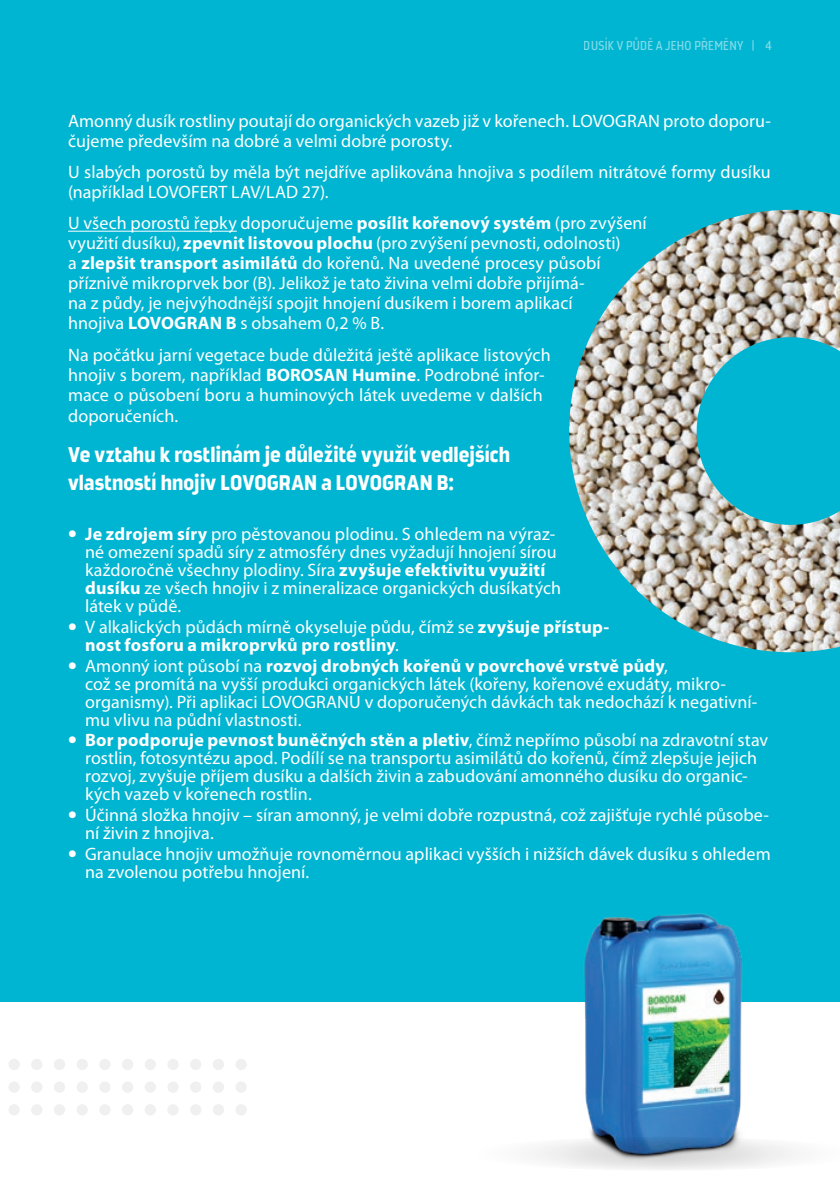
<style>
.page{position:relative;width:840px;height:1191px;background:#fff}
.page>*{position:absolute;margin:0;border:0;box-sizing:border-box;transform-origin:0 0}
.t1{font:18px/18px "Myriad Pro";letter-spacing:.005em;color:#fff}
.t2{font:700 18px/18px "Myriad Pro";letter-spacing:.01em;color:#fff}
.t3{font:700 18px/28px "Good News Sans";letter-spacing:.005em;color:#fff}
.t4{font:11px "Good News Sans";letter-spacing:.03em;color:#fff}
.s1{font-weight:700}
.s2{font-weight:900;font-size:24px}
.s3{font-weight:400}
</style>
<div class="page">
<div style="left:0;top:0;width:839px;height:1001px;background:#00b5d1"></div>
<div style="left:8px;top:1058px;width:12px;height:12px;background:#f0f0f0;border-radius:50%"></div>
<div style="left:31px;top:1058px;width:11px;height:12px;background:#f0f0f0;border-radius:50%"></div>
<div style="left:54px;top:1058px;width:11px;height:12px;background:#f0f0f0;border-radius:50%"></div>
<div style="left:76px;top:1058px;width:12px;height:12px;background:#f0f0f0;border-radius:50%"></div>
<div style="left:99px;top:1058px;width:11px;height:12px;background:#f0f0f0;border-radius:50%"></div>
<div style="left:122px;top:1058px;width:11px;height:12px;background:#f0f0f0;border-radius:50%"></div>
<div style="left:144px;top:1058px;width:12px;height:12px;background:#f0f0f0;border-radius:50%"></div>
<div style="left:167px;top:1058px;width:12px;height:12px;background:#f0f0f0;border-radius:50%"></div>
<div style="left:190px;top:1058px;width:11px;height:12px;background:#f0f0f0;border-radius:50%"></div>
<div style="left:213px;top:1058px;width:11px;height:12px;background:#f0f0f0;border-radius:50%"></div>
<div style="left:235px;top:1058px;width:12px;height:12px;background:#f0f0f0;border-radius:50%"></div>
<div style="left:8px;top:1081px;width:12px;height:11px;background:#f0f0f0;border-radius:50%"></div>
<div style="left:31px;top:1081px;width:11px;height:11px;background:#f0f0f0;border-radius:50%"></div>
<div style="left:54px;top:1081px;width:11px;height:11px;background:#f0f0f0;border-radius:50%"></div>
<div style="left:76px;top:1081px;width:12px;height:11px;background:#f0f0f0;border-radius:50%"></div>
<div style="left:99px;top:1081px;width:11px;height:11px;background:#f0f0f0;border-radius:50%"></div>
<div style="left:122px;top:1081px;width:11px;height:11px;background:#f0f0f0;border-radius:50%"></div>
<div style="left:144px;top:1081px;width:12px;height:11px;background:#f0f0f0;border-radius:50%"></div>
<div style="left:167px;top:1081px;width:12px;height:11px;background:#f0f0f0;border-radius:50%"></div>
<div style="left:190px;top:1081px;width:11px;height:11px;background:#f0f0f0;border-radius:50%"></div>
<div style="left:213px;top:1081px;width:11px;height:11px;background:#f0f0f0;border-radius:50%"></div>
<div style="left:235px;top:1081px;width:12px;height:11px;background:#f0f0f0;border-radius:50%"></div>
<div style="left:8px;top:1104px;width:12px;height:11px;background:#f0f0f0;border-radius:50%"></div>
<div style="left:31px;top:1104px;width:11px;height:11px;background:#f0f0f0;border-radius:50%"></div>
<div style="left:54px;top:1104px;width:11px;height:11px;background:#f0f0f0;border-radius:50%"></div>
<div style="left:76px;top:1104px;width:12px;height:11px;background:#f0f0f0;border-radius:50%"></div>
<div style="left:99px;top:1104px;width:11px;height:11px;background:#f0f0f0;border-radius:50%"></div>
<div style="left:122px;top:1104px;width:11px;height:11px;background:#f0f0f0;border-radius:50%"></div>
<div style="left:144px;top:1104px;width:12px;height:11px;background:#f0f0f0;border-radius:50%"></div>
<div style="left:167px;top:1104px;width:12px;height:11px;background:#f0f0f0;border-radius:50%"></div>
<div style="left:190px;top:1104px;width:11px;height:11px;background:#f0f0f0;border-radius:50%"></div>
<div style="left:213px;top:1104px;width:11px;height:11px;background:#f0f0f0;border-radius:50%"></div>
<div style="left:235px;top:1104px;width:12px;height:11px;background:#f0f0f0;border-radius:50%"></div>
<hr style="left:68px;top:231px;width:169px;height:1px;background:#fff">
<img style="left:569px;top:210px;width:270px;height:442px">
<svg style="left:722px;top:369px;width:117px;height:125px"></svg>
<img style="left:561px;top:913px;width:201px;height:223px">
<svg style="left:535px;top:1136px;width:261px;height:34px"></svg>
<p class="t4" style="left:583px;top:37px;width:189px">DUSÍK V PŮDĚ A JEHO PŘEMĚNY | 4</p>
<p class="t1" style="left:68px;top:111px;width:703px;line-height:20px">Amonný dusík rostliny poutají do organických vazeb již v kořenech. LOVOGRAN proto doporu&shy;čujeme především na dobré a velmi dobré porosty.</p>
<p class="t1" style="left:68px;top:162px;width:704px;line-height:20px">U slabých porostů by měla být nejdříve aplikována hnojiva s podílem nitrátové formy dusíku (například LOVOFERT LAV/LAD 27).</p>
<p class="t1" style="left:68px;top:214px;width:580px;line-height:20px">U všech porostů řepky doporučujeme <span class="s1">posílit kořenový systém</span> (pro zvýšení využití dusíku), <span class="s1">zpevnit listovou plochu</span> (pro zvýšení pevnosti, odolnosti)<br>a <span class="s1">zlepšit transport asimilátů</span> do kořenů. Na uvedené procesy působí příznivě mikroprvek bor (B). Jelikož je tato živina velmi dobře přijímá-<br>na z půdy, je nejvýhodnější spojit hnojení dusíkem i borem aplikací<br>hnojiva <span class="s1">LOVOGRAN B</span> s obsahem 0,2 % B.</p>
<p class="t1" style="left:68px;top:345px;width:484px;line-height:20.6px">Na počátku jarní vegetace bude důležitá ještě aplikace listových hnojiv s borem, například <span class="s1">BOROSAN Humine</span>. Podrobné infor&shy;mace o působení boru a huminových látek uvedeme v dalších doporučeních.</p>
<p class="t3" style="left:68px;top:441px;width:443px">Ve vztahu k rostlinám je důležité využít vedlejších vlastností hnojiv LOVOGRAN a LOVOGRAN B:</p>
<p class="t1" style="left:85px;top:525px;width:477px;text-indent:-17px"><span class="s2">•</span> <span class="s1">Je zdrojem síry</span> pro pěstovanou plodinu. S ohledem na výraz&shy;né omezení spadů síry z atmosféry dnes vyžadují hnojení sírou každoročně všechny plodiny. Síra <span class="s1">zvyšuje efektivitu využití dusíku</span> ze všech hnojiv i z mineralizace organických dusíkatých látek v půdě.</p>
<p class="t2" style="left:85px;top:618px;width:525px;text-indent:-17px"><span class="s2">•</span> <span class="s3">V alkalických půdách mírně okyseluje půdu, čímž se</span> zvyšuje přístup&shy;nost fosforu a mikroprvků pro rostliny<span class="s3">.</span></p>
<p class="t1" style="left:85px;top:657px;width:673px;text-indent:-17px"><span class="s2">•</span> Amonný iont působí na <span class="s1">rozvoj drobných kořenů v povrchové vrstvě půdy</span>,<br>což se promítá na vyšší produkci organických látek (kořeny, kořenové exudáty, mikro&shy;organismy). Při aplikaci LOVOGRANU v doporučených dávkách tak nedochází k negativní&shy;mu vlivu na půdní vlastnosti.</p>
<p class="t1" style="left:85px;top:731px;width:684px;text-indent:-17px"><span class="s2">•</span> <span class="s1">Bor podporuje pevnost buněčných stěn a pletiv</span>, čímž nepřímo působí na zdravotní stav rostlin, fotosyntézu apod. Podílí se na transportu asimilátů do kořenů, čímž zlepšuje jejich rozvoj, zvyšuje příjem dusíku a dalších živin a zabudování amonného dusíku do organic&shy;kých vazeb v kořenech rostlin.</p>
<p class="t1" style="left:85px;top:806px;width:685px;text-indent:-17px"><span class="s2">•</span> Účinná složka hnojiv – síran amonný, je velmi dobře rozpustná, což zajišťuje rychlé působe&shy;ní živin z hnojiva.</p>
<p class="t1" style="left:85px;top:845px;width:686px;text-indent:-17px"><span class="s2">•</span> Granulace hnojiv umožňuje rovnoměrnou aplikaci vyšších i nižších dávek dusíku s ohledem na zvolenou potřebu hnojení.</p>
</div>
